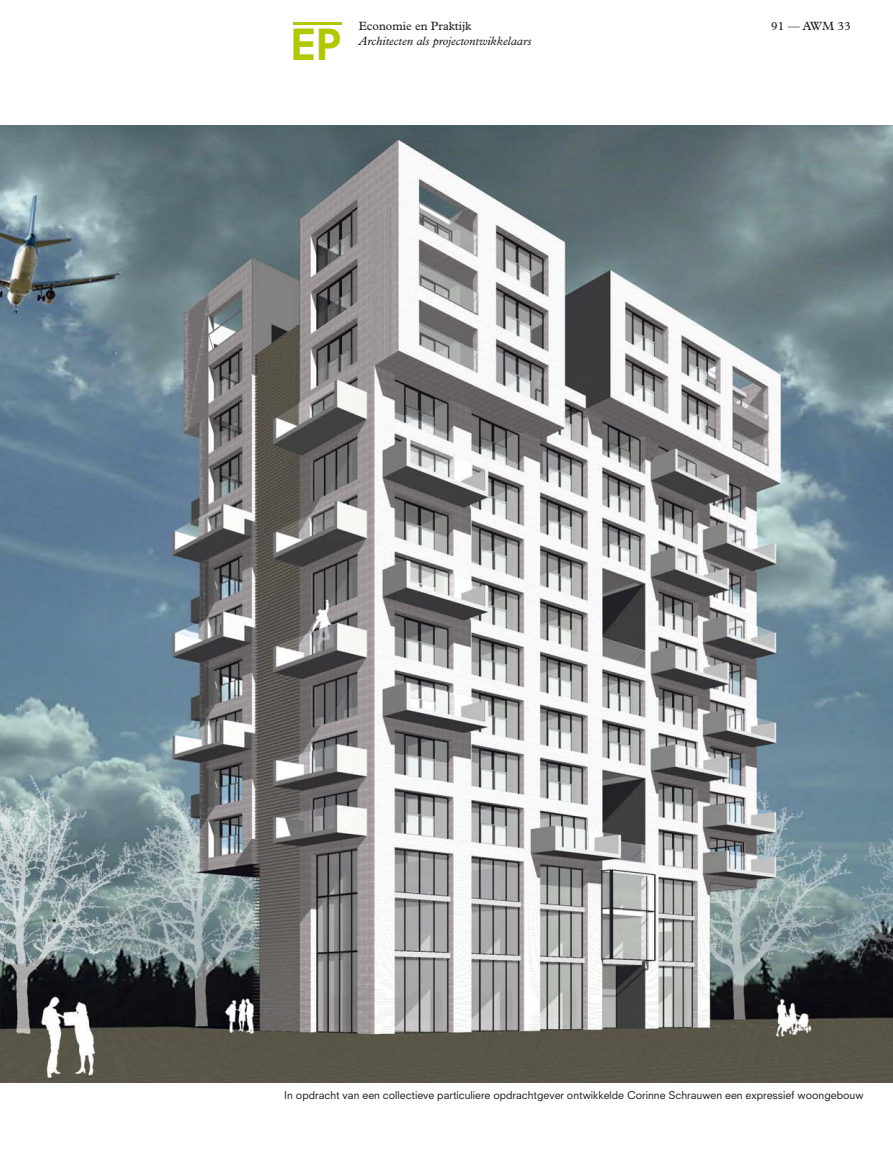
<style>
.page{position:relative;width:893px;height:1170px;background:#fff}
.page>*{position:absolute;margin:0;border:0;box-sizing:border-box;transform-origin:0 0}
.t1{font:800 41.85px "Neuzeit SLT Std";color:#b1c800}
.t2{font:italic 12px "Plantin MT Std";color:#1a171c}
.t3{font:12px "Plantin MT Std";color:#1a171c}
.t4{font:10.5px "Neuzeit SLT Std";color:#1a171c}
</style>
<div class="page">
<hr style="left:293px;top:22px;width:49px;height:2px;background:#b1c800">
<img style="left:0;top:126px;width:892px;height:957px">
<h1 class="t1" style="left:290px;top:27px;width:53px">EP</h1>
<p class="t3" style="left:359px;top:22px;width:114px">Economie en Praktijk</p>
<p class="t2" style="left:359px;top:36px;width:174px">Architecten als projectontwikkelaars</p>
<p class="t3" style="left:771px;top:22px;width:81px">91 — AWM 33</p>
<p class="t4" style="left:284px;top:1091px;width:581px">In opdracht van een collectieve particuliere opdrachtgever ontwikkelde Corinne Schrauwen een expressief woongebouw</p>
</div>
